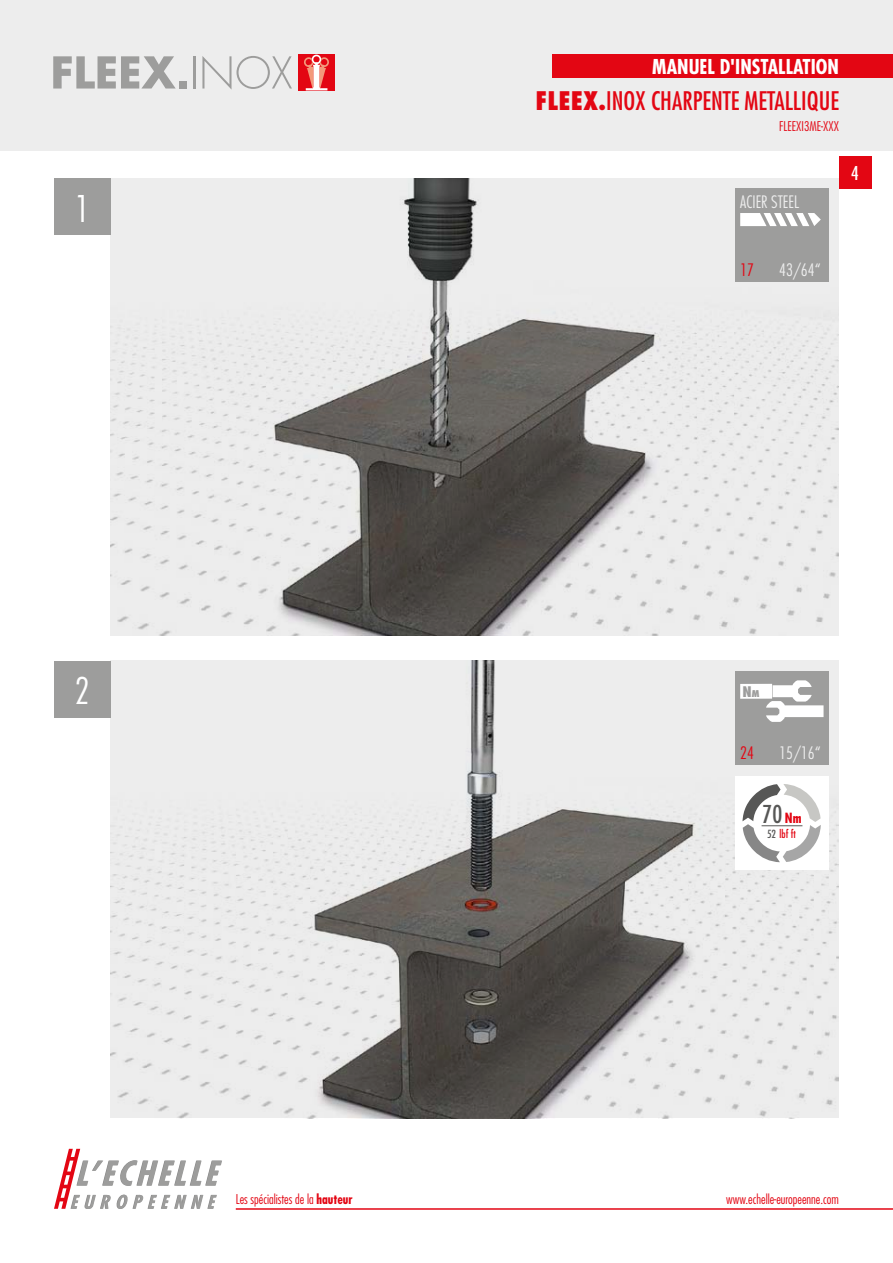
<style>
.page{position:relative;width:893px;height:1263px;background:#fff}
.page>*{position:absolute;margin:0;border:0;box-sizing:border-box;transform-origin:0 0}
.t1{font:300 condensed 35.85px "Futura Std";color:#fff}
.t2{font:condensed 24.9px "Futura Std";color:#e30613}
.t3{font:condensed 24px "Futura Std";color:#575756}
.t4{font:700 condensed 19.95px "Futura Std";color:#fff}
.t5{font:condensed 18.6px "Futura Std";color:#fff}
.t6{font:300 condensed 16.8px "Futura Std";color:#ededed}
.t7{font:300 condensed 16.8px "Futura Std";color:#e30613}
.t8{font:800 condensed 14.25px "Futura Std";color:#9d9d9c}
.t9{font:700 condensed 13.65px "Futura Std";color:#e30613}
.t10{font:300 condensed 13.2px "Futura Std";color:#e30613}
.t11{font:300 condensed 13.05px "Futura Std";color:#e30613}
.t12{font:condensed 10.95px "Futura Std";color:#e30613}
.s1{font-weight:700}
.s2{font-weight:800}
.s3{font-size:9.15px}
.s4{color:#575756}
</style>
<div class="page">
<img style="left:111px;top:179px;width:728px;height:457px">
<div style="left:0;top:0;width:893px;height:150px;background:#ededed"></div>
<div style="left:553px;top:54px;width:340px;height:24px;background:#e30613"></div>
<svg style="left:53px;top:56px;width:123px;height:33px"></svg>
<hr style="left:193px;top:56px;width:3px;height:33px;background:#9d9d9c">
<svg style="left:202px;top:56px;width:90px;height:34px"></svg>
<div style="left:298px;top:54px;width:36px;height:36px;background:#e30613"></div>
<svg style="left:304px;top:55px;width:25px;height:35px"></svg>
<div style="left:180px;top:81px;width:7px;height:8px;background:#9d9d9c"></div>
<svg style="left:54px;top:1149px;width:168px;height:60px"></svg>
<hr style="left:236px;top:1208px;width:657px;height:2px;background:#e30613">
<div style="left:54px;top:179px;width:57px;height:56px;background:#9d9d9c"></div>
<div style="left:54px;top:661px;width:57px;height:56px;background:#9d9d9c"></div>
<div style="left:735px;top:189px;width:94px;height:93px;background:#9d9d9c"></div>
<img style="left:111px;top:661px;width:728px;height:457px">
<div style="left:735px;top:671px;width:94px;height:93px;background:#9d9d9c"></div>
<svg style="left:740px;top:680px;width:83px;height:42px"></svg>
<div style="left:735px;top:776px;width:94px;height:94px;background:#fff"></div>
<svg style="left:742px;top:784px;width:79px;height:78px"></svg>
<hr style="left:762px;top:825px;width:40px;height:1px;background:#575756">
<svg style="left:740px;top:213px;width:81px;height:13px"></svg>
<div style="left:839px;top:156px;width:32px;height:33px;background:#e30613"></div>
<h1 class="t1" style="left:75px;top:187px;width:16px">1</h1>
<h1 class="t1" style="left:75px;top:669px;width:16px">2</h1>
<p class="t10" style="left:236px;top:1192px;width:118px">Les spécialistes de la <span class="s1">HAUTEUR</span></p>
<h3 class="t4" style="left:652px;top:54px;width:188px">MANUEL 'D INSTALLATION</h3>
<h2 class="t2" style="left:535px;top:86px;width:305px"><span class="s2">FLEEX.</span>INOX CHARPENTE METALLIQUE</h2>
<p class="t11" style="left:779px;top:118px;width:61px">FLEEXI3ME-XXX</p>
<p class="t6" style="left:740px;top:192px;width:60px">ACIER STEEL</p>
<h3 class="t5" style="left:851px;top:162px;width:9px">4</h3>
<p class="t7" style="left:740px;top:260px;width:15px">17</p>
<p class="t6" style="left:779px;top:260px;width:43px">43/64”</p>
<p class="t8" style="left:742px;top:683px;width:18px">N<span class="s3">M</span></p>
<p class="t7" style="left:740px;top:742px;width:15px">24</p>
<p class="t6" style="left:779px;top:742px;width:43px">15/16”</p>
<h3 class="t3" style="left:762px;top:800px;width:21px">70</h3>
<p class="t9" style="left:785px;top:810px;width:18px">NM</p>
<p class="t12" style="left:767px;top:827px;width:30px"><span class="s4">52</span> LBF FT</p>
<p class="t10" style="left:726px;top:1192px;width:114px">www.echelle-europeenne.com</p>
</div>
